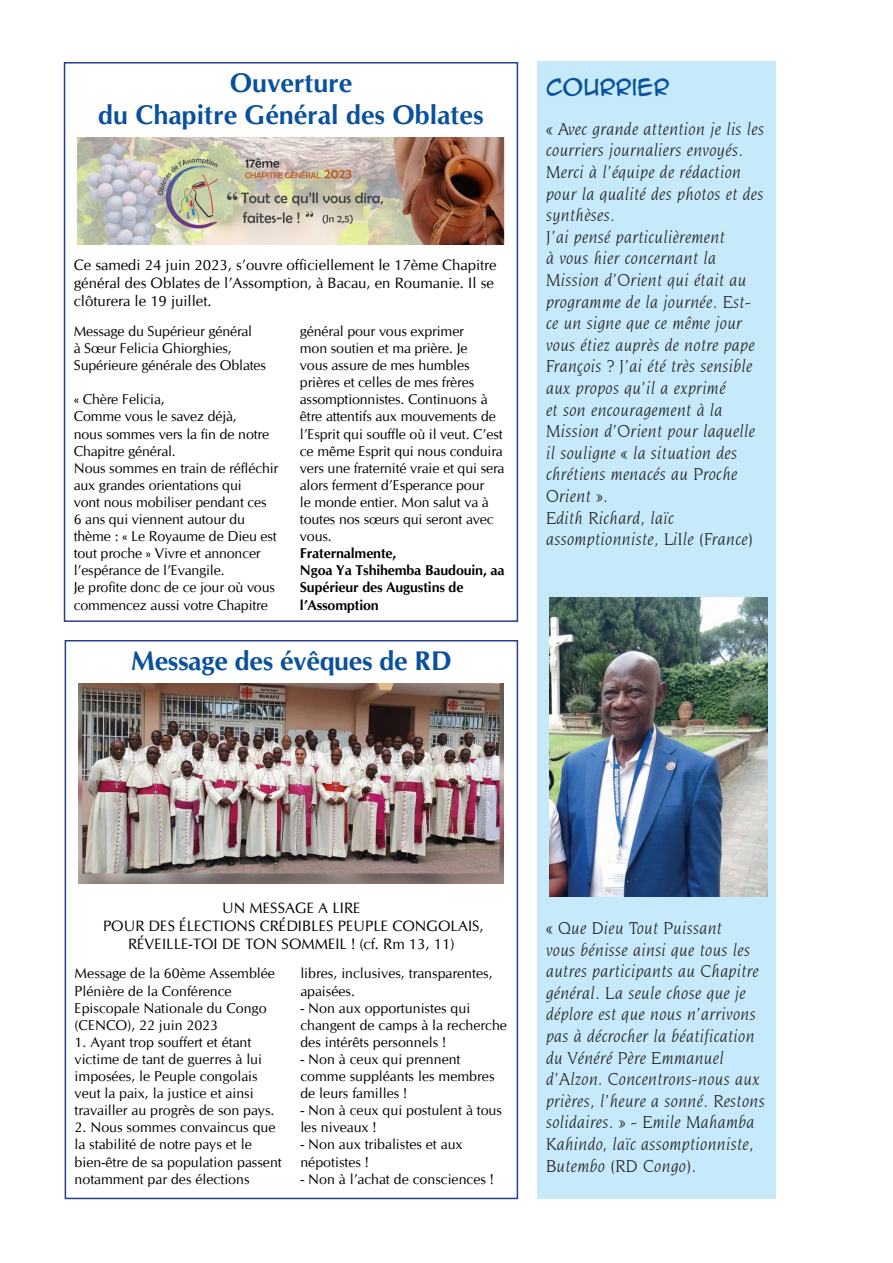
<style>
.page{position:relative;width:893px;height:1263px;background:#fff}
.page>*{position:absolute;margin:0;border:0;box-sizing:border-box;transform-origin:0 0}
._1_titolo_articolo{font:700 27px/32.4px "CG Omega";color:#09509d;text-align:center}
.t1{font:21px "Anime Ace 2.0 BB";color:#09509d}
.Parlato{font:italic 18px/21.6px "Novarese IT Cby BT";letter-spacing:.02em;color:#231f20}
.Normale{font:15px/18px "CG Omega";color:#000}
.Normale-2{font:14.25px/17.1px "CG Omega";letter-spacing:-.01em;color:#000}
.Normale-3{font:700 14.25px/17.1px "CG Omega";letter-spacing:-.01em;color:#000}
</style>
<div class="page">
<div style="left:64px;top:62px;width:454px;height:560px;border:2px solid #253f8e"></div>
<img style="left:77px;top:137px;width:428px;height:107px">
<div style="left:65px;top:640px;width:453px;height:559px;border:2px solid #253f8e"></div>
<img style="left:79px;top:684px;width:424px;height:199px">
<div style="left:538px;top:61px;width:238px;height:1138px;background:#c6eafa"></div>
<img style="left:550px;top:597px;width:217px;height:299px">
<p class="_1_titolo_articolo" style="left:98px;top:66px;width:387px">Ouverture<br>du Chapitre Général des Oblates</p>
<p class="Normale" style="left:74px;top:256px;width:424px">Ce samedi 24 juin 2023, s’ouvre officiellement le 17ème Chapitre général des Oblates de l’Assomption, à Bacau, en Roumanie. Il se clôturera le 19 juillet.</p>
<p class="Normale-2" style="left:74px;top:323px;width:194px">Message du Supérieur général<br>à Sœur Felicia Ghiorghies,<br>Supérieure générale des Oblates</p>
<p class="Normale-2" style="left:74px;top:391px;width:92px">« Chère Felicia,</p>
<p class="Normale-2" style="left:74px;top:408px;width:197px">Comme vous le savez déjà,<br>nous sommes vers la fin de notre<br>Chapitre général.</p>
<p class="Normale-2" style="left:74px;top:459px;width:206px">Nous sommes en train de réfléchir aux grandes orientations qui<br>vont nous mobiliser pendant ces<br>6 ans qui viennent autour du thème : « Le Royaume de Dieu est tout proche » Vivre et annoncer l’espérance de l’Evangile.</p>
<p class="Normale-2" style="left:74px;top:579px;width:203px">Je profite donc de ce jour où vous commencez aussi votre Chapitre</p>
<p class="Normale-2" style="left:300px;top:323px;width:206px">général pour vous exprimer<br>mon soutien et ma prière. Je<br>vous assure de mes humbles prières et celles de mes frères assomptionnistes. Continuons à être attentifs aux mouvements de l’Esprit qui souffle où il veut. C’est ce même Esprit qui nous conduira vers une fraternité vraie et qui sera alors ferment d’Esperance pour<br>le monde entier. Mon salut va à toutes nos sœurs qui seront avec vous.</p>
<p class="Normale-3" style="left:300px;top:545px;width:98px">Fraternalmente,</p>
<p class="Normale-3" style="left:300px;top:562px;width:206px">Ngoa Ya Tshihemba Baudouin, aa</p>
<p class="Normale-3" style="left:300px;top:579px;width:165px">Supérieur des Augustins de l’Assomption</p>
<p class="_1_titolo_articolo" style="left:131px;top:644px;width:322px">Message des évêques de RD</p>
<p class="t1" style="left:546px;top:74px;width:125px">COURRIER</p>
<p class="Parlato" style="left:546px;top:118px;width:220px">« Avec grande attention je lis les courriers journaliers envoyés.<br>Merci à l’équipe de rédaction pour la qualité des photos et des synthèses.</p>
<p class="Parlato" style="left:546px;top:226px;width:211px">J’ai pensé particulièrement<br>à vous hier concernant la<br>Mission d’Orient qui était au programme de la journée. Est&shy;ce un signe que ce même jour vous étiez auprès de notre pape<br>François ? J’ai été très sensible aux propos qu’il a exprimé<br>et son encouragement à la<br>Mission d’Orient pour laquelle il souligne « la situation des chrétiens menacés au Proche<br>Orient ».</p>
<p class="Parlato" style="left:546px;top:507px;width:208px">Edith Richard, laïc assomptionniste, LiIle (France)</p>
<p class="Normale" style="left:222px;top:899px;width:140px">UN MESSAGE A LIRE</p>
<p class="Normale" style="left:103px;top:917px;width:382px;text-align:center">POUR DES ÉLECTIONS CRÉDIBLES PEUPLE CONGOLAIS,<br>RÉVEILLE-TOI DE TON SOMMEIL ! (cf. Rm 13, 11)</p>
<p class="Normale-2" style="left:75px;top:965px;width:202px">Message de la 60ème Assemblée<br>Plénière de la Conférence<br>Episcopale Nationale du Congo (CENCO), 22 juin 2023</p>
<p class="Normale-2" style="left:75px;top:1033px;width:201px">1. Ayant trop souffert et étant victime de tant de guerres à lui imposées, le Peuple congolais veut la paix, la justice et ainsi travailler au progrès de son pays.</p>
<p class="Normale-2" style="left:75px;top:1119px;width:209px">2. Nous sommes convaincus que la stabilité de notre pays et le bien-être de sa population passent notamment par des élections</p>
<p class="Normale-2" style="left:300px;top:965px;width:194px">libres, inclusives, transparentes, apaisées.</p>
<p class="Normale-2" style="left:300px;top:999px;width:208px">- Non aux opportunistes qui changent de camps à la recherche des intérêts personnels !</p>
<p class="Normale-2" style="left:300px;top:1051px;width:196px">- Non à ceux qui prennent comme suppléants les membres de leurs familles !</p>
<p class="Normale-2" style="left:300px;top:1102px;width:203px">- Non à ceux qui postulent à tous les niveaux !</p>
<p class="Normale-2" style="left:300px;top:1136px;width:164px">- Non aux tribalistes et aux népotistes !</p>
<p class="Normale-2" style="left:300px;top:1170px;width:195px">- Non à l’achat de consciences !</p>
<p class="Parlato" style="left:546px;top:917px;width:220px">« Que Dieu Tout Puissant<br>vous bénisse ainsi que tous les autres participants au Chapitre général. La seule chose que je déplore est que nous n’arrivons pas à décrocher la béatification du Vénéré Père Emmanuel d’Alzon. Concentrons-nous aux prières, l’heure a sonné. Restons solidaires. » - Emile Mahamba<br>Kahindo, laïc assomptionniste,<br>Butembo (RD Congo).</p>
</div>
